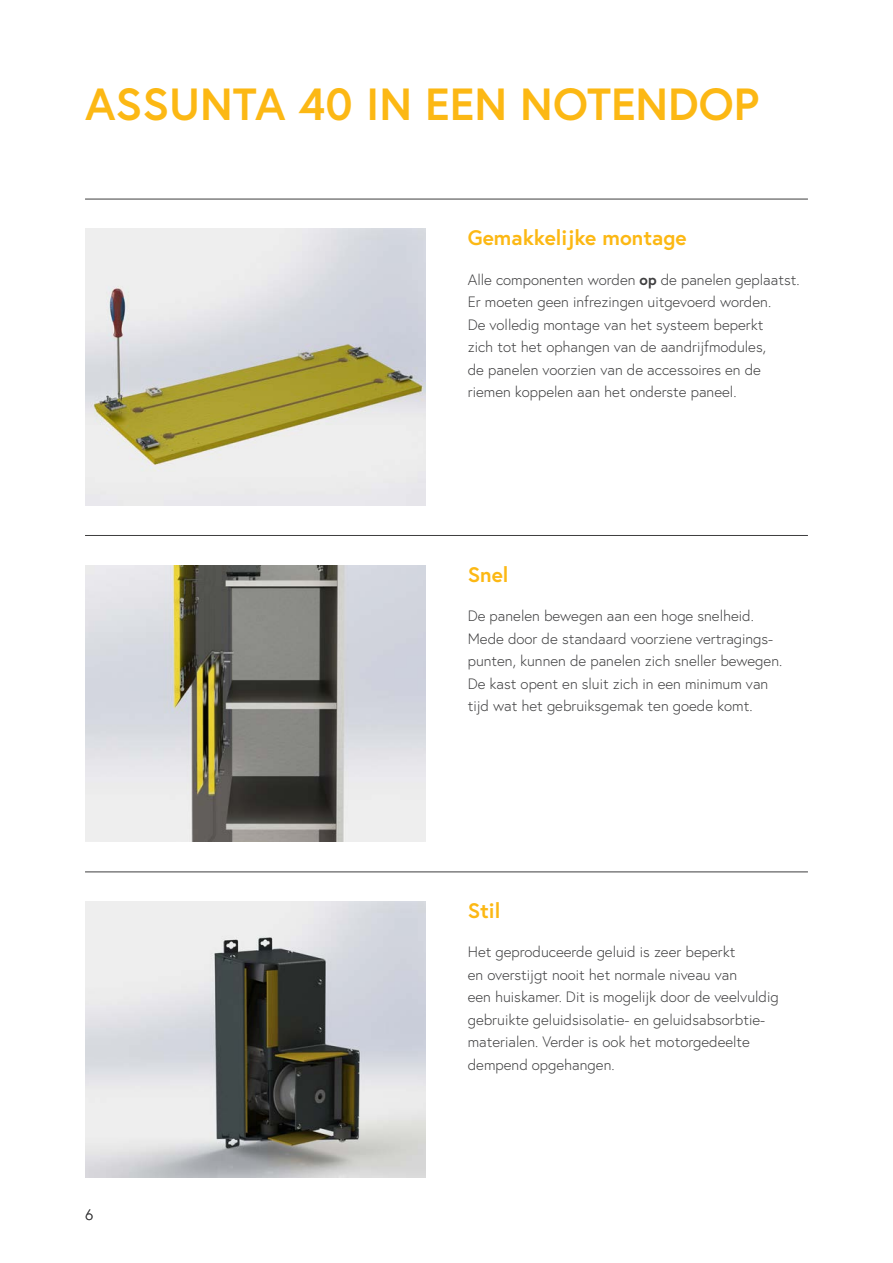
<style>
.page{position:relative;width:893px;height:1263px;background:#fff}
.page>*{position:absolute;margin:0;border:0;box-sizing:border-box;transform-origin:0 0}
.GROTE_TITEL{font:700 45px "Europa";color:#fcb814}
._01{font:700 21px "Europa";color:#fcb814}
.BODY{font:300 15px/22.5px "Europa";color:#3e3e3f}
.s1{font-weight:700}
</style>
<div class="page">
<hr style="left:85px;top:199px;width:723px;height:1px;background:#3e3e3f">
<hr style="left:85px;top:535px;width:723px;height:1px;background:#3e3e3f">
<hr style="left:85px;top:871px;width:723px;height:1px;background:#3e3e3f">
<img style="left:85px;top:229px;width:340px;height:276px">
<img style="left:85px;top:565px;width:340px;height:276px">
<img style="left:85px;top:901px;width:340px;height:277px">
<p class="GROTE_TITEL" style="left:85px;top:74px;width:676px">ASSUNTA 40 IN EEN NOTENDOP</p>
<p class="_01" style="left:468px;top:223px;width:220px">Gemakkelijke montage</p>
<p class="BODY" style="left:468px;top:268px;width:333px">Alle componenten worden <span class="s1">op</span> de panelen geplaatst.<br>Er moeten geen infrezingen uitgevoerd worden.<br>De volledig montage van het systeem beperkt<br>zich tot het ophangen van de aandrijfmodules,<br>de panelen voorzien van de accessoires en de riemen koppelen aan het onderste paneel.</p>
<p class="_01" style="left:468px;top:560px;width:42px">Snel</p>
<p class="BODY" style="left:468px;top:604px;width:316px">De panelen bewegen aan een hoge snelheid.<br>Mede door de standaard voorziene vertragings&shy;punten, kunnen de panelen zich sneller bewegen.<br>De kast opent en sluit zich in een minimum van tijd wat het gebruiksgemak ten goede komt.</p>
<p class="BODY" style="left:85px;top:1203px;width:10px">6</p>
<p class="_01" style="left:468px;top:896px;width:34px">Stil</p>
<p class="BODY" style="left:468px;top:941px;width:312px">Het geproduceerde geluid is zeer beperkt<br>en overstijgt nooit het normale niveau van<br>een huiskamer. Dit is mogelijk door de veelvuldig gebruikte geluidsisolatie- en geluidsabsorbtie&shy;materialen. Verder is ook het motorgedeelte dempend opgehangen.</p>
</div>
